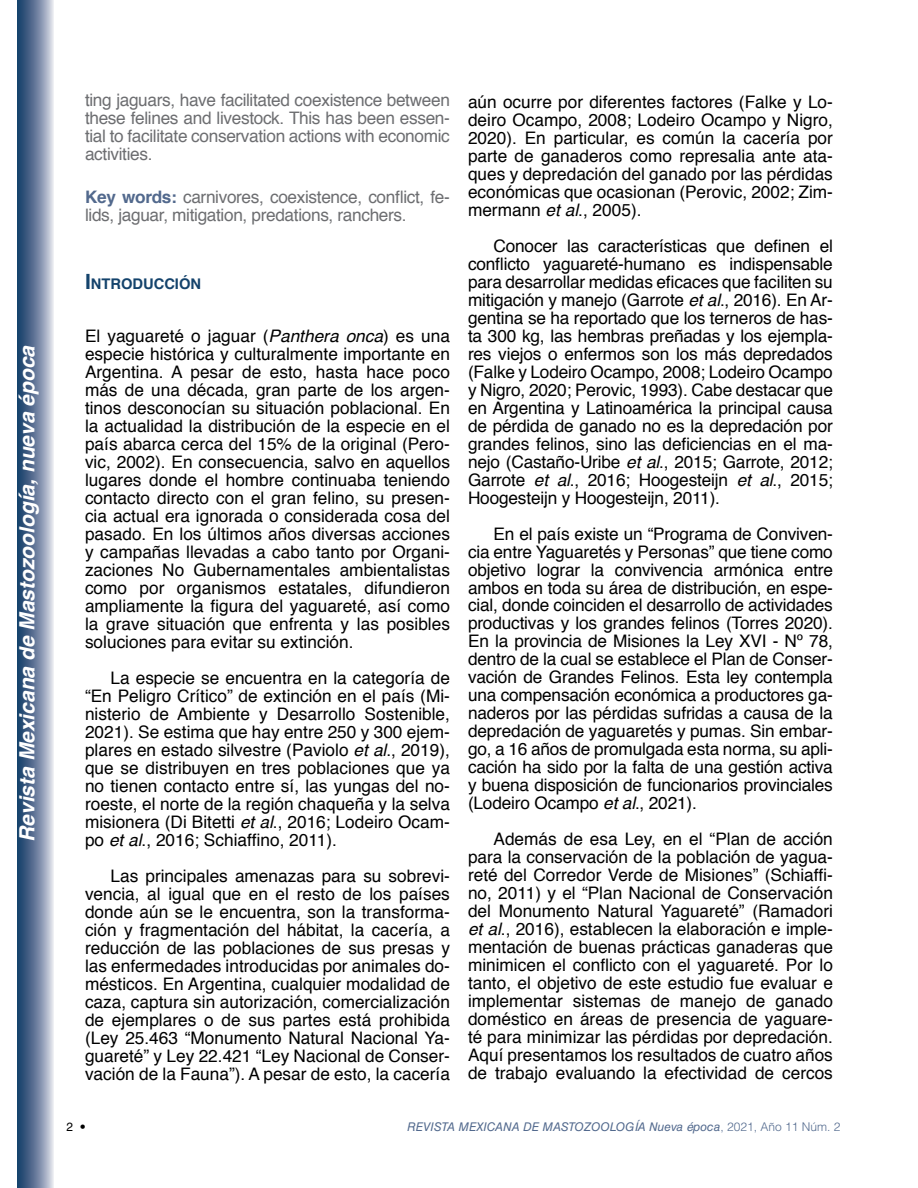
<style>
.page{position:relative;width:918px;height:1188px;background:#fff}
.page>*{position:absolute;margin:0;border:0;box-sizing:border-box;transform-origin:0 0}
.t1{font:italic 700 21px "Helvetica";color:#fff}
.t2{font:17.25px/18px "Helvetica";color:#000;text-align:justify}
.t3{font:17.25px/18px "Helvetica";letter-spacing:-.02em;color:#6d6e71;text-align:justify}
.t4{font:700 14.7px "Helvetica";color:#14436c}
.t5{font:italic 12px "Helvetica LT Std";color:#52698d}
.t6{font:12px "Helvetica LT Std";color:#000}
.s1{font-weight:700;color:#52698d}
.s2{font-size:21px}
.s3{font-style:italic}
.s4{font-weight:300}
.s5{font-weight:300;font-style:normal}
</style>
<div class="page">
<svg style="left:17px;top:0;width:37px;height:1188px;background:#6f84a1"></svg>
<p class="t1" style="left:10px;top:842px;width:498px;rotate:-90deg">Revista Mexicana de Mastozoología, nueva época</p>
<p class="t3" style="left:85px;top:92px;width:366px">ting jaguars, have facilitated coexistence between these felines and livestock. This has been essen&shy;tial to facilitate conservation actions with economic activities.</p>
<p class="t3" style="left:85px;top:189px;width:366px"><span class="s1">Key words:</span> carnivores, coexistence, conflict, fe&shy;lids, jaguar, mitigation, predations, ranchers.</p>
<p class="t4" style="left:85px;top:272px;width:118px"><span class="s2">I</span> NTRODUCCIÓN</p>
<p class="t2" style="left:85px;top:327px;width:366px">El yaguareté o jaguar (<span class="s3">Panthera onca</span>) es una especie histórica y culturalmente importante en Argentina. A pesar de esto, hasta hace poco más de una década, gran parte de los argen&shy;tinos desconocían su situación poblacional. En la actualidad la distribución de la especie en el país abarca cerca del 15% de la original (Pero&shy;vic, 2002). En consecuencia, salvo en aquellos lugares donde el hombre continuaba teniendo contacto directo con el gran felino, su presen&shy;cia actual era ignorada o considerada cosa del pasado. En los últimos años diversas acciones y campañas llevadas a cabo tanto por Organi&shy;zaciones No Gubernamentales ambientalistas como por organismos estatales, difundieron ampliamente la figura del yaguareté, así como la grave situación que enfrenta y las posibles soluciones para evitar su extinción.</p>
<p class="t2" style="left:85px;top:669px;width:366px;text-indent:26px">La especie se encuentra en la categoría de “En Peligro Crítico” de extinción en el país (Mi&shy;nisterio de Ambiente y Desarrollo Sostenible, 2021). Se estima que hay entre 250 y 300 ejem&shy;plares en estado silvestre (Paviolo <span class="s3">et al</span>., 2019), que se distribuyen en tres poblaciones que ya no tienen contacto entre sí, las yungas del no&shy;roeste, el norte de la región chaqueña y la selva misionera (Di Bitetti <span class="s3">et al</span>., 2016; Lodeiro Ocam&shy;po <span class="s3">et al</span>., 2016; Schiaffino, 2011).</p>
<p class="t2" style="left:85px;top:867px;width:366px;text-indent:26px">Las principales amenazas para su sobrevi&shy;vencia, al igual que en el resto de los países donde aún se le encuentra, son la transforma&shy;ción y fragmentación del hábitat, la cacería, a reducción de las poblaciones de sus presas y las enfermedades introducidas por animales do&shy;mésticos. En Argentina, cualquier modalidad de caza, captura sin autorización, comercialización de ejemplares o de sus partes está prohibida (Ley 25.463 “Monumento Natural Nacional Ya&shy;guareté” y Ley 22.421 “Ley Nacional de Conser&shy;vación de la Fauna”). A pesar de esto, la cacería</p>
<p class="t2" style="left:468px;top:93px;width:366px">aún ocurre por diferentes factores (Falke y Lo&shy;deiro Ocampo, 2008; Lodeiro Ocampo y Nigro, 2020). En particular, es común la cacería por parte de ganaderos como represalia ante ata&shy;ques y depredación del ganado por las pérdidas económicas que ocasionan (Perovic, 2002; Zim&shy;mermann <span class="s3">et al</span>., 2005).</p>
<p class="t2" style="left:468px;top:237px;width:366px;text-indent:26px">Conocer las características que definen el conflicto yaguareté-humano es indispensable para desarrollar medidas eficaces que faciliten su mitigación y manejo (Garrote <span class="s3">et al</span>., 2016). En Ar&shy;gentina se ha reportado que los terneros de has&shy;ta 300 kg, las hembras preñadas y los ejempla&shy;res viejos o enfermos son los más depredados (Falke y Lodeiro Ocampo, 2008; Lodeiro Ocampo y Nigro, 2020; Perovic, 1993). Cabe destacar que en Argentina y Latinoamérica la principal causa de pérdida de ganado no es la depredación por grandes felinos, sino las deficiencias en el ma&shy;nejo (Castaño-Uribe <span class="s3">et al</span>., 2015; Garrote, 2012; Garrote <span class="s3">et al</span>., 2016; Hoogesteijn <span class="s3">et al</span>., 2015; Hoogesteijn y Hoogesteijn, 2011).</p>
<p class="t2" style="left:468px;top:525px;width:366px;text-indent:26px">En el país existe un “Programa de Conviven&shy;cia entre Yaguaretés y Personas” que tiene como objetivo lograr la convivencia armónica entre ambos en toda su área de distribución, en espe&shy;cial, donde coinciden el desarrollo de actividades productivas y los grandes felinos (Torres 2020).<br>En la provincia de Misiones la Ley XVI - Nº 78, dentro de la cual se establece el Plan de Conser&shy;vación de Grandes Felinos. Esta ley contempla una compensación económica a productores ga&shy;naderos por las pérdidas sufridas a causa de la depredación de yaguaretés y pumas. Sin embar&shy;go, a 16 años de promulgada esta norma, su apli&shy;cación ha sido por la falta de una gestión activa y buena disposición de funcionarios provinciales (Lodeiro Ocampo <span class="s3">et al</span>., 2021).</p>
<p class="t2" style="left:468px;top:831px;width:366px;text-indent:26px">Además de esa Ley, en el “Plan de acción para la conservación de la población de yagua&shy;reté del Corredor Verde de Misiones” (Schiaffi&shy;no, 2011) y el “Plan Nacional de Conservación del Monumento Natural Yaguareté” (Ramadori <span class="s3">et al</span>., 2016), establecen la elaboración e imple&shy;mentación de buenas prácticas ganaderas que minimicen el conflicto con el yaguareté. Por lo tanto, el objetivo de este estudio fue evaluar e implementar sistemas de manejo de ganado doméstico en áreas de presencia de yaguare&shy;té para minimizar las pérdidas por depredación.<br>Aquí presentamos los resultados de cuatro años de trabajo evaluando la efectividad de cercos</p>
<p class="t6" style="left:67px;top:1120px;width:21px">2 <span class="s4">•</span></p>
<p class="t5" style="left:407px;top:1120px;width:435px">REVISTA MEXICANA DE MASTOZOOLOGÍA Nueva época<span class="s5">, 2021, Año 11 Núm. 2</span></p>
</div>
